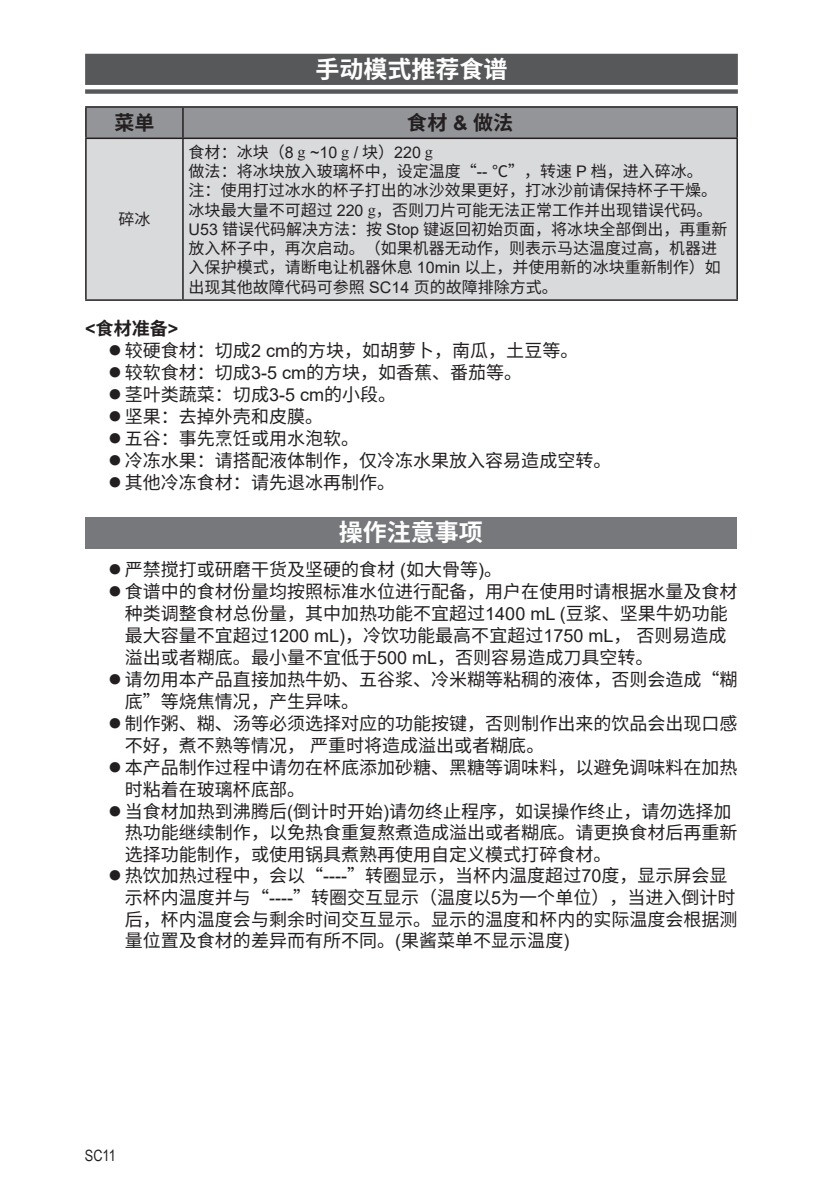
<style>
.page{position:relative;width:823px;height:1191px;background:#fff}
.page>*{position:absolute;margin:0;border:0;box-sizing:border-box;transform-origin:0 0}
.灰底下划线大标题12{font:700 24px "Source Han Sans CN";color:#fff}
.通用9pt{font:700 24px "Source Han Sans CN";color:#fff}
.通用10pt_Bold{font:700 20px "Source Han Sans CN";color:#231f20}
.t1{font:18px/22px "Source Han Sans CN";color:#231f20}
._9pt_加粗{font:700 18px "Source Han Sans CN";color:#231f20}
.通用8pt{font:16px/19.2px "Source Han Sans CN";color:#231f20}
.t2{font:15.6px "Arial Narrow";color:#231f20}
.s1{font-family:"Arial"}
.s2{font-family:"Times New Roman"}
.s3{font-family:"Arial";font-size:24px}
</style>
<div class="page">
<div style="left:85px;top:54px;width:652px;height:31px;background:#57585a"></div>
<div style="left:85px;top:89px;width:652px;height:5px;background:#57585a"></div>
<div style="left:87px;top:139px;width:649px;height:160px;background:#d9dadc"></div>
<hr style="left:85px;top:106px;width:98px;height:2px;background:#231f20">
<hr style="left:85px;top:108px;width:2px;height:29px;background:#231f20">
<hr style="left:183px;top:106px;width:554px;height:2px;background:#231f20">
<div style="left:86px;top:107px;width:651px;height:30px;background:#939598"></div>
<hr style="left:85px;top:137px;width:98px;height:2px;background:#231f20">
<hr style="left:85px;top:139px;width:2px;height:160px;background:#231f20">
<hr style="left:183px;top:137px;width:554px;height:2px;background:#231f20">
<hr style="left:182px;top:139px;width:1px;height:160px;background:#231f20">
<hr style="left:736px;top:139px;width:1px;height:160px;background:#231f20">
<hr style="left:85px;top:299px;width:98px;height:2px;background:#231f20">
<hr style="left:183px;top:299px;width:554px;height:2px;background:#231f20">
<div style="left:85px;top:517px;width:651px;height:31px;background:#76787b"></div>
<p class="灰底下划线大标题12" style="left:315px;top:55px;width:193px">手动模式推荐食谱</p>
<p class="通用10pt_Bold" style="left:114px;top:112px;width:42px">菜单</p>
<p class="通用10pt_Bold" style="left:406px;top:112px;width:108px">食材 <span class="s1">&amp;</span> 做法</p>
<p class="通用8pt" style="left:118px;top:210px;width:33px">碎冰</p>
<p class="通用8pt" style="left:188px;top:143px;width:246px">食材：冰块（<span class="s1">8</span> <span class="s2">g</span> <span class="s1">~10</span> <span class="s2">g</span> <span class="s1">/</span> 块）<span class="s1">220</span> <span class="s2">g</span></p>
<p class="通用8pt" style="left:188px;top:162px;width:515px">做法：将冰块放入玻璃杯中，设定温度“<span class="s1">--</span> ℃”，转速 <span class="s1">P</span> 档，进入碎冰。</p>
<p class="通用8pt" style="left:188px;top:181px;width:529px">注：使用打过冰水的杯子打出的冰沙效果更好，打冰沙前请保持杯子干燥。冰块最大量不可超过 <span class="s1">220</span> <span class="s2">g</span>，否则刀片可能无法正常工作并出现错误代码。</p>
<p class="通用8pt" style="left:188px;top:220px;width:540px"><span class="s1">U53</span> 错误代码解决方法：按 <span class="s1">Stop</span> 键返回初始页面，将冰块全部倒出，再重新放入杯子中，再次启动。（如果机器无动作，则表示马达温度过高，机器进入保护模式，请断电让机器休息 <span class="s1">10min</span> 以上，并使用新的冰块重新制作）如出现其他故障代码可参照 <span class="s1">SC14</span> 页的故障排除方式。</p>
<p class="_9pt_加粗" style="left:85px;top:318px;width:95px"><span class="s1">&lt;</span>食材准备<span class="s1">&gt;</span></p>
<p class="t1" style="left:108px;top:339px;width:472px"><span class="s3">●</span>较硬食材：切成<span class="s1">2 cm</span>的方块，如胡萝卜，南瓜，土豆等。</p>
<p class="t1" style="left:108px;top:361px;width:416px"><span class="s3">●</span>较软食材：切成<span class="s1">3-5 cm</span>的方块，如香蕉、番茄等。</p>
<p class="t1" style="left:108px;top:383px;width:290px"><span class="s3">●</span>茎叶类蔬菜：切成<span class="s1">3-5 cm</span>的小段。</p>
<p class="t1" style="left:108px;top:405px;width:217px"><span class="s3">●</span>坚果：去掉外壳和皮膜。</p>
<p class="t1" style="left:108px;top:427px;width:253px"><span class="s3">●</span>五谷：事先烹饪或用水泡软。</p>
<p class="t1" style="left:108px;top:449px;width:505px"><span class="s3">●</span>冷冻水果：请搭配液体制作，仅冷冻水果放入容易造成空转。</p>
<p class="t1" style="left:108px;top:471px;width:289px"><span class="s3">●</span>其他冷冻食材：请先退冰再制作。</p>
<p class="通用9pt" style="left:338px;top:518px;width:145px">操作注意事项</p>
<p class="t1" style="left:108px;top:558px;width:395px"><span class="s3">●</span>严禁搅打或研磨干货及坚硬的食材 <span class="s1">(</span>如大骨等<span class="s1">)</span>。</p>
<p class="t1" style="left:125px;top:580px;width:614px;text-indent:-17px"><span class="s3">●</span>食谱中的食材份量均按照标准水位进行配备，用户在使用时请根据水量及食材种类调整食材总份量，其中加热功能不宜超过<span class="s1">1400 mL (</span>豆浆、坚果牛奶功能最大容量不宜超过<span class="s1">1200 mL)</span>，冷饮功能最高不宜超过<span class="s1">1750 mL</span>，否则易造成溢出或者糊底。最小量不宜低于<span class="s1">500 mL</span>，否则容易造成刀具空转。</p>
<p class="t1" style="left:125px;top:668px;width:614px;text-indent:-17px"><span class="s3">●</span>请勿用本产品直接加热牛奶、五谷浆、冷米糊等粘稠的液体，否则会造成“糊底”等烧焦情况，产生异味。</p>
<p class="t1" style="left:125px;top:712px;width:614px;text-indent:-17px"><span class="s3">●</span>制作粥、糊、汤等必须选择对应的功能按键，否则制作出来的饮品会出现口感不好，煮不熟等情况，严重时将造成溢出或者糊底。</p>
<p class="t1" style="left:125px;top:756px;width:614px;text-indent:-17px"><span class="s3">●</span>本产品制作过程中请勿在杯底添加砂糖、黑糖等调味料，以避免调味料在加热时粘着在玻璃杯底部。</p>
<p class="t1" style="left:125px;top:800px;width:614px;text-indent:-17px"><span class="s3">●</span>当食材加热到沸腾后<span class="s1">(</span>倒计时开始<span class="s1">)</span>请勿终止程序，如误操作终止，请勿选择加热功能继续制作，以免热食重复熬煮造成溢出或者糊底。请更换食材后再重新选择功能制作，或使用锅具煮熟再使用自定义模式打碎食材。</p>
<p class="t1" style="left:125px;top:865px;width:614px;text-indent:-17px"><span class="s3">●</span>热饮加热过程中，会以“<span class="s1">----</span>”转圈显示，当杯内温度超过<span class="s1">70</span>度，显示屏会显示杯内温度并与“<span class="s1">----</span>”转圈交互显示（温度以<span class="s1">5</span>为一个单位），当进入倒计时后，杯内温度会与剩余时间交互显示。显示的温度和杯内的实际温度会根据测量位置及食材的差异而有所不同。<span class="s1">(</span>果酱菜单不显示温度<span class="s1">)</span></p>
<p class="t2" style="left:85px;top:1143px;width:33px">SC11</p>
</div>
